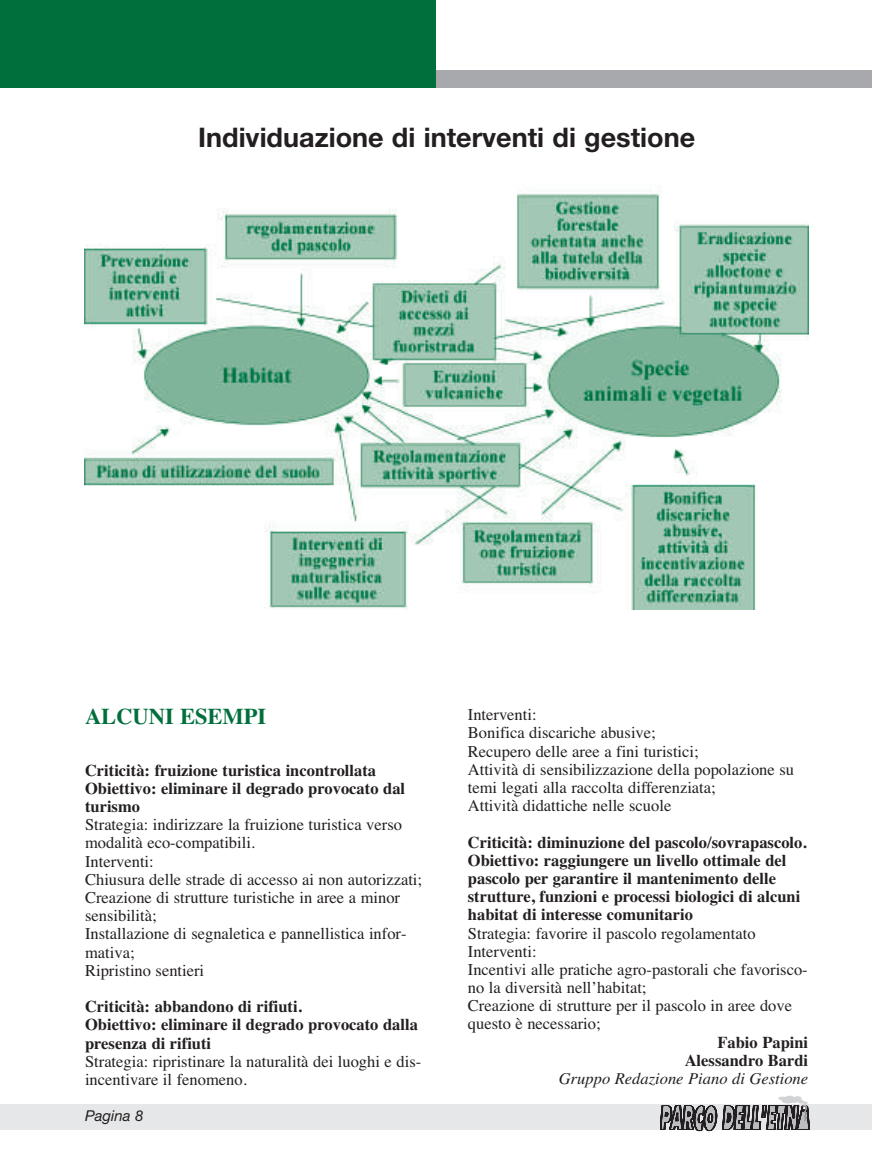
<style>
.page{position:relative;width:872px;height:1149px;background:#fff}
.page>*{position:absolute;margin:0;border:0;box-sizing:border-box;transform-origin:0 0}
.t1{font:700 27px "Helvetica Neue";color:#231f20}
.t2{font:700 22.5px "Times";color:#006f3c}
.t3{font:16.5px/18.1px "Times";color:#231f20}
.t4{font:700 16.5px/18.1px "Times";color:#231f20}
.t5{font:italic 16.5px "Times";color:#231f20}
.t6{font:italic 15px "Helvetica Neue";color:#231f20}
</style>
<div class="page">
<div style="left:436px;top:70px;width:436px;height:17px;background:#a8a9ad"></div>
<div style="left:0;top:0;width:436px;height:87px;background:#006f3c"></div>
<div style="left:0;top:1103px;width:872px;height:26px;background:#e6e7e9"></div>
<svg style="left:660px;top:1095px;width:149px;height:35px"></svg>
<img style="left:84px;top:187px;width:724px;height:422px">
<h1 class="t1" style="left:198px;top:128px;width:498px">Individuazione di interventi di gestione</h1>
<h2 class="t2" style="left:85px;top:703px;width:183px">ALCUNI ESEMPI</h2>
<p class="t4" style="left:85px;top:760px;width:321px">Criticità: fruizione turistica incontrollata<br>Obiettivo: eliminare il degrado provocato dal turismo</p>
<p class="t3" style="left:85px;top:815px;width:338px">Strategia: indirizzare la fruizione turistica verso modalità eco-compatibili.<br>Interventi:<br>Chiusura delle strade di accesso ai non autorizzati;<br>Creazione di strutture turistiche in aree a minor sensibilità;<br>Installazione di segnaletica e pannellistica infor&shy;mativa;<br>Ripristino sentieri</p>
<p class="t4" style="left:85px;top:997px;width:334px">Criticità: abbandono di rifiuti.<br>Obiettivo: eliminare il degrado provocato dalla presenza di rifiuti</p>
<p class="t3" style="left:85px;top:1051px;width:338px">Strategia: ripristinare la naturalità dei luoghi e dis&shy;incentivare il fenomeno.</p>
<p class="t6" style="left:85px;top:1109px;width:60px">Pagina 8</p>
<p class="t3" style="left:468px;top:705px;width:328px">Interventi:<br>Bonifica discariche abusive;<br>Recupero delle aree a fini turistici;<br>Attività di sensibilizzazione della popolazione su temi legati alla raccolta differenziata;<br>Attività didattiche nelle scuole</p>
<p class="t4" style="left:468px;top:832px;width:340px">Criticità: diminuzione del pascolo/sovrapascolo.<br>Obiettivo: raggiungere un livello ottimale del pascolo per garantire il mantenimento delle strutture, funzioni e processi biologici di alcuni habitat di interesse comunitario</p>
<p class="t3" style="left:468px;top:923px;width:341px">Strategia: favorire il pascolo regolamentato Interventi:<br>Incentivi alle pratiche agro-pastorali che favorisco&shy;no la diversità nell’habitat;<br>Creazione di strutture per il pascolo in aree dove questo è necessario;</p>
<p class="t4" style="left:684px;top:1032px;width:125px;text-align:right">Fabio Papini<br>Alessandro Bardi</p>
<p class="t5" style="left:559px;top:1068px;width:251px">Gruppo Redazione Piano di Gestione</p>
</div>
